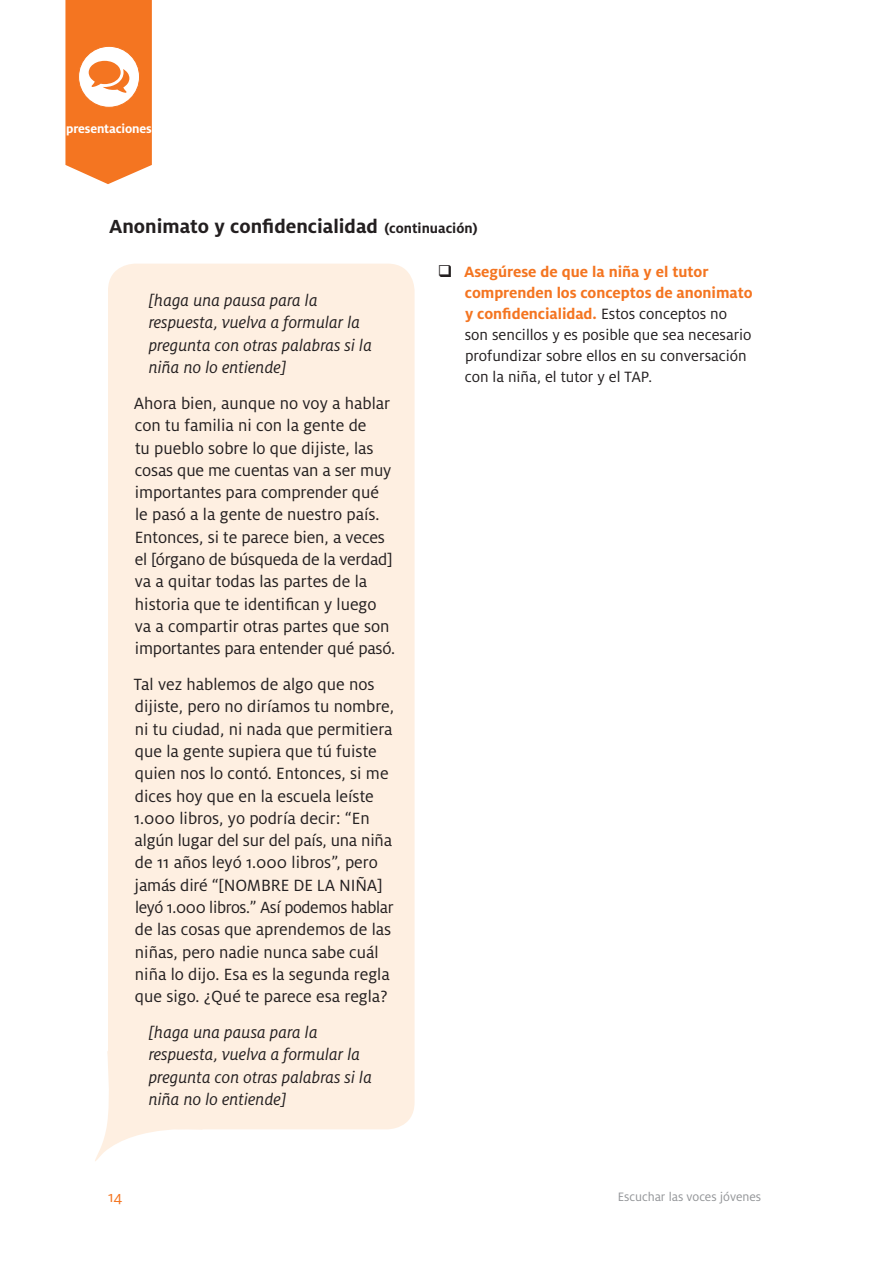
<style>
.page{position:relative;width:893px;height:1263px;background:#fff}
.page>*{position:absolute;margin:0;border:0;box-sizing:border-box;transform-origin:0 0}
.B_head{font:700 21px "Milo OT";color:#231f20}
.bubble_text{font:18px/22.2px "Milo OT";color:#231f20}
.bubble_text_indent_i{font:italic 18px/22.4px "Milo OT";color:#231f20}
.t1{font:16.5px/21px "Milo OT";color:#231f20}
.t2{font:16.5px "Milo OT";color:#f47521}
.t3{font:13.5px "Milo OT";color:#939598}
.t4{font:700 13.5px "Milo OT";letter-spacing:-.01em;color:#fff}
.s1{font-size:15px}
.s2{font-weight:700;color:#f47521}
</style>
<div class="page">
<div style="left:108px;top:264px;width:307px;height:865px;background:#feefe1"></div>
<svg style="left:95px;top:1051px;width:108px;height:110px"></svg>
<svg style="left:65px;top:0;width:87px;height:184px"></svg>
<p class="t4" style="left:66px;top:121px;width:87px">presentaciones</p>
<p class="B_head" style="left:109px;top:214px;width:370px">Anonimato y confidencialidad <span class="s1">(continuación)</span></p>
<p class="bubble_text_indent_i" style="left:149px;top:290px;width:225px">[haga una pausa para la respuesta, vuelva a formular la pregunta con otras palabras si la niña no lo entiende]</p>
<p class="bubble_text" style="left:134px;top:392px;width:261px">Ahora bien, aunque no voy a hablar con tu familia ni con la gente de<br>tu pueblo sobre lo que dijiste, las cosas que me cuentas van a ser muy importantes para comprender qué le pasó a la gente de nuestro país.<br>Entonces, si te parece bien, a veces el [órgano de búsqueda de la verdad] va a quitar todas las partes de la historia que te identifican y luego va a compartir otras partes que son importantes para entender qué pasó.</p>
<p class="bubble_text" style="left:134px;top:674px;width:262px">Tal vez hablemos de algo que nos dijiste, pero no diríamos tu nombre, ni tu ciudad, ni nada que permitiera que la gente supiera que tú fuiste quien nos lo contó. Entonces, si me dices hoy que en la escuela leíste 1.000 libros, yo podría decir: “En algún lugar del sur del país, una niña de 11 años leyó 1.000 libros”, pero jamás diré “[NOMBRE DE LA NIÑA] leyó 1.000 libros.” Así podemos hablar de las cosas que aprendemos de las niñas, pero nadie nunca sabe cuál niña lo dijo. Esa es la segunda regla que sigo. ¿Qué te parece esa regla?</p>
<p class="bubble_text_indent_i" style="left:149px;top:1021px;width:225px">[haga una pausa para la respuesta, vuelva a formular la pregunta con otras palabras si la niña no lo entiende]</p>
<p class="t1" style="left:464px;top:261px;width:290px"><span class="s2">Asegúrese de que la niña y el tutor comprenden los conceptos de anonimato y confidencialidad.</span> Estos conceptos no son sencillos y es posible que sea necesario profundizar sobre ellos en su conversación con la niña, el tutor y el TAP.</p>
<p class="t2" style="left:108px;top:1188px;width:16px">14</p>
<p class="t3" style="left:618px;top:1189px;width:145px">Escuchar las voces jóvenes</p>
</div>
